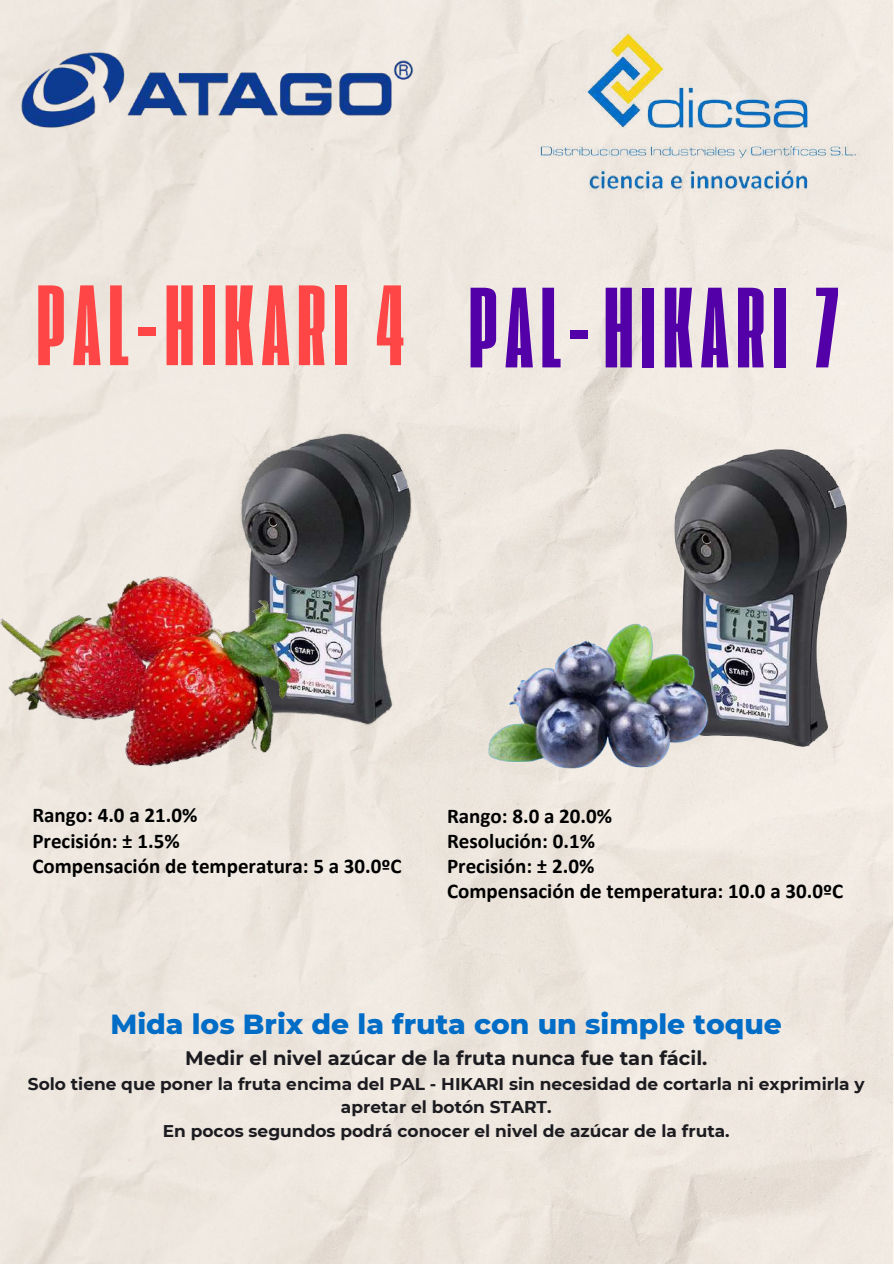
<style>
.page{position:relative;width:894px;height:1264px;background:#fff}
.page>*{position:absolute;margin:0;border:0;box-sizing:border-box;transform-origin:0 0}
.t1{font:120px "Extenda 30 Deca";letter-spacing:.065em;color:#ff4646}
.t2{font:120px "Extenda 30 Deca";letter-spacing:.065em;color:#5400a8}
.t3{font:800 28.2px "Montserrat";color:#016dc7}
.t4{font:700 21px/25.2px "Calibri";color:#000}
.t5{font:700 19.5px "Montserrat";color:#1b1b20}
.t6{font:700 16.95px/23.5px "Montserrat";color:#1b1b20;text-align:center}
.s1{font-style:inherit}
</style>
<div class="page">
<img style="left:538px;top:31px;width:326px;height:162px">
<img style="left:16px;top:49px;width:399px;height:80px">
<img style="left:165px;top:429px;width:298px;height:298px">
<img style="left:1px;top:563px;width:303px;height:215px">
<img style="left:602px;top:440px;width:291px;height:316px">
<img style="left:469px;top:604px;width:257px;height:183px">
<h1 class="t1" style="left:37px;top:245px;width:368px">PAL-HIKARI 4</h1>
<h1 class="t2" style="left:469px;top:248px;width:371px">PAL- HIKARI 7</h1>
<p class="t4" style="left:32px;top:802px;width:371px">Rango: 4.0 a 21.0%<br>Precisión: ± 1.5%<br>Compensación de temperatura: 5 a 30.0ºC</p>
<p class="t4" style="left:447px;top:802px;width:397px">Rango: 8.0 a 20.0%<br>Resolución: 0.1%<br>Precisión: ± 2.0%<br>Compensación de temperatura: 10.0 a 30.0ºC</p>
<h2 class="t3" style="left:110px;top:1003px;width:673px">Mida los Brix de la fruta con un simple toque</h2>
<p class="t5" style="left:185px;top:1044px;width:523px">Medir el nivel azúcar de la fruta nunca fue tan fácil.</p>
<p class="t6" style="left:28px;top:1071px;width:838px">Solo tiene que poner la fruta encima del PAL - HIKARI sin necesidad de cortarla ni exprimirla y apretar el botón START.<br>En pocos segundos podrá conocer el nivel de azúcar de la <span class="s1">fruta</span>.</p>
</div>
